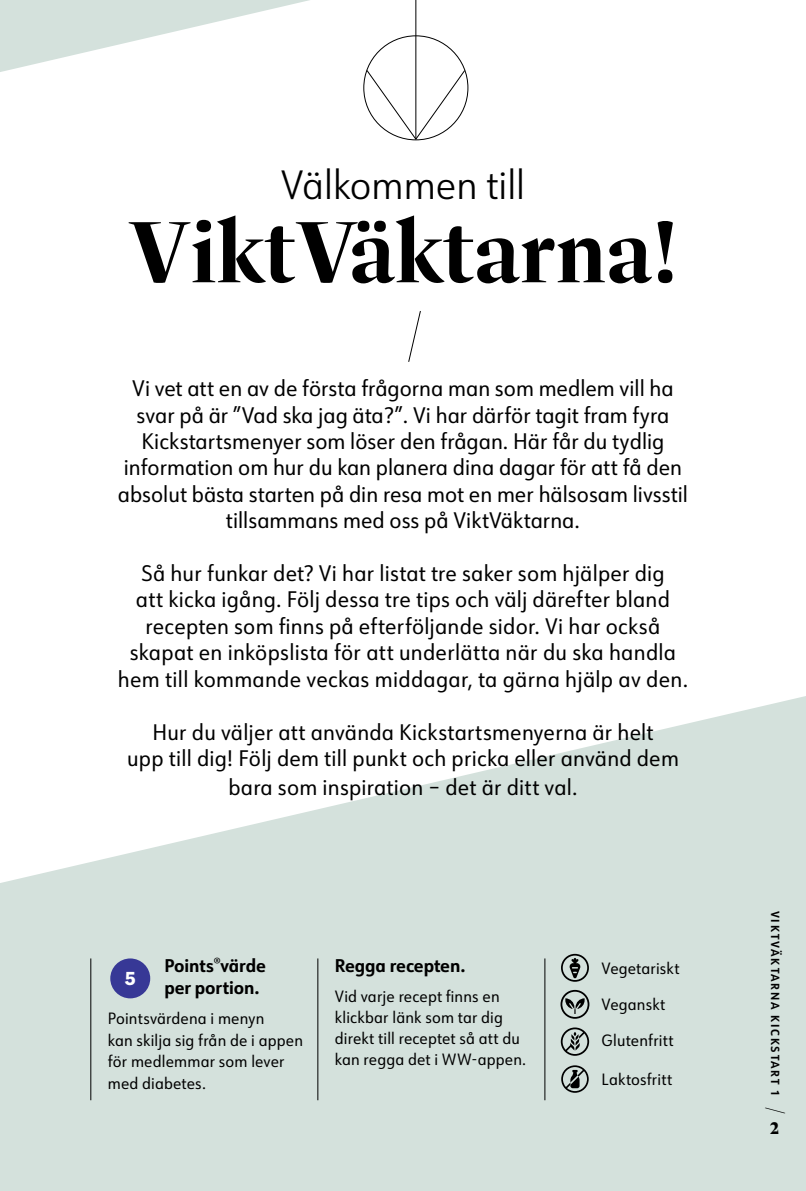
<style>
.page{position:relative;width:806px;height:1191px;background:#fff}
.page>*{position:absolute;margin:0;border:0;box-sizing:border-box;transform-origin:0 0}
.t1{font:700 88px "Dashiell Fine";color:#000}
.t2{font:300 40px "URW Form Semi Cond";color:#000}
.t3{font:22px/26.4px "URW Form Semi Cond";letter-spacing:.005em;color:#000;text-align:center}
.t4{font:700 19.6px "National 2";color:#fff}
.t5{font:700 18px/21.6px "URW Form Semi Cond";letter-spacing:-.005em;color:#000}
.t6{font:800 18px "Dashiell Fine";color:#000}
.t7{font:16px/21px "URW Form Semi Cond";letter-spacing:.01em;color:#000}
.t8{font:700 11.6px "URW Form Semi Cond";letter-spacing:.15em;color:#000}
.s1{font-family:"Dashiell Fine";font-weight:800;font-size:23px}
</style>
<div class="page">
<svg style="left:0;top:696px;width:805px;height:193px;fill:#d4e1dc"></svg>
<div style="left:0;top:889px;width:805px;height:302px;background:#d4e1dc"></div>
<hr style="left:415px;top:0;width:1px;height:139px;background:#000">
<svg style="left:366px;top:70px;width:99px;height:70px"></svg>
<svg style="left:408px;top:311px;width:13px;height:51px"></svg>
<hr style="left:317px;top:958px;width:1px;height:142px;background:#000">
<hr style="left:90px;top:958px;width:1px;height:142px;background:#000">
<hr style="left:544px;top:958px;width:1px;height:142px;background:#000">
<svg style="left:561px;top:954px;width:27px;height:27px"></svg>
<svg style="left:560px;top:990px;width:29px;height:28px"></svg>
<svg style="left:560px;top:1027px;width:28px;height:28px"></svg>
<svg style="left:561px;top:1065px;width:27px;height:27px"></svg>
<div style="left:110px;top:958px;width:40px;height:40px;background:#373896;border-radius:50%"></div>
<svg style="left:0;top:0;width:310px;height:72px"></svg>
<h2 class="t2" style="left:281px;top:158px;width:245px">Välkommen till</h2>
<h1 class="t1" style="left:128px;top:199px;width:550px">ViktVäktarna!</h1>
<p class="t3" style="left:118px;top:374px;width:571px">Vi vet att en av de första frågorna man som medlem vill ha svar på är ”Vad ska jag äta?”. Vi har därför tagit fram fyra Kickstartsmenyer som löser den frågan. Här får du tydlig information om hur du kan planera dina dagar för att få den absolut bästa starten på din resa mot en mer hälsosam livsstil tillsammans med oss på ViktVäktarna.</p>
<p class="t3" style="left:118px;top:559px;width:571px">Så hur funkar det? Vi har listat tre saker som hjälper dig<br>att kicka igång. Följ dessa tre tips och välj därefter bland recepten som finns på efterföljande sidor. Vi har också skapat en inköpslista för att underlätta när du ska handla hem till kommande veckas middagar, ta gärna hjälp av den.</p>
<p class="t3" style="left:127px;top:717px;width:553px">Hur du väljer att använda Kickstartsmenyerna är helt<br>upp till dig! Följ dem till punkt och pricka eller använd dem</p>
<p class="t3" style="left:228px;top:773px;width:350px">bara som inspiration – det är ditt val.</p>
<p class="t5" style="left:164px;top:954px;width:103px">Points<sup>®</sup>värde per portion.</p>
<p class="t7" style="left:108px;top:1007px;width:196px;line-height:21.6px">Pointsvärdena i menyn<br>kan skilja sig från de i appen för medlemmar som lever med diabetes.</p>
<p class="t4" style="left:125px;top:966px;width:12px">5</p>
<p class="t5" style="left:334px;top:954px;width:132px">Regga recepten.</p>
<p class="t7" style="left:334px;top:985px;width:193px">Vid varje recept finns en klickbar länk som tar dig direkt till receptet så att du kan regga det i WW-appen.</p>
<p class="t7" style="left:601px;top:956px;width:79px">Vegetariskt</p>
<p class="t7" style="left:601px;top:993px;width:65px">Veganskt</p>
<p class="t7" style="left:601px;top:1029px;width:73px">Glutenfritt</p>
<p class="t7" style="left:601px;top:1068px;width:72px">Laktosfritt</p>
<p class="t8" style="left:783px;top:910px;width:204px;rotate:90deg">VIKTVÄKTARNA KICKSTART 1 <span class="s1">/</span></p>
<p class="t6" style="left:769px;top:1117px;width:10px">2</p>
</div>
